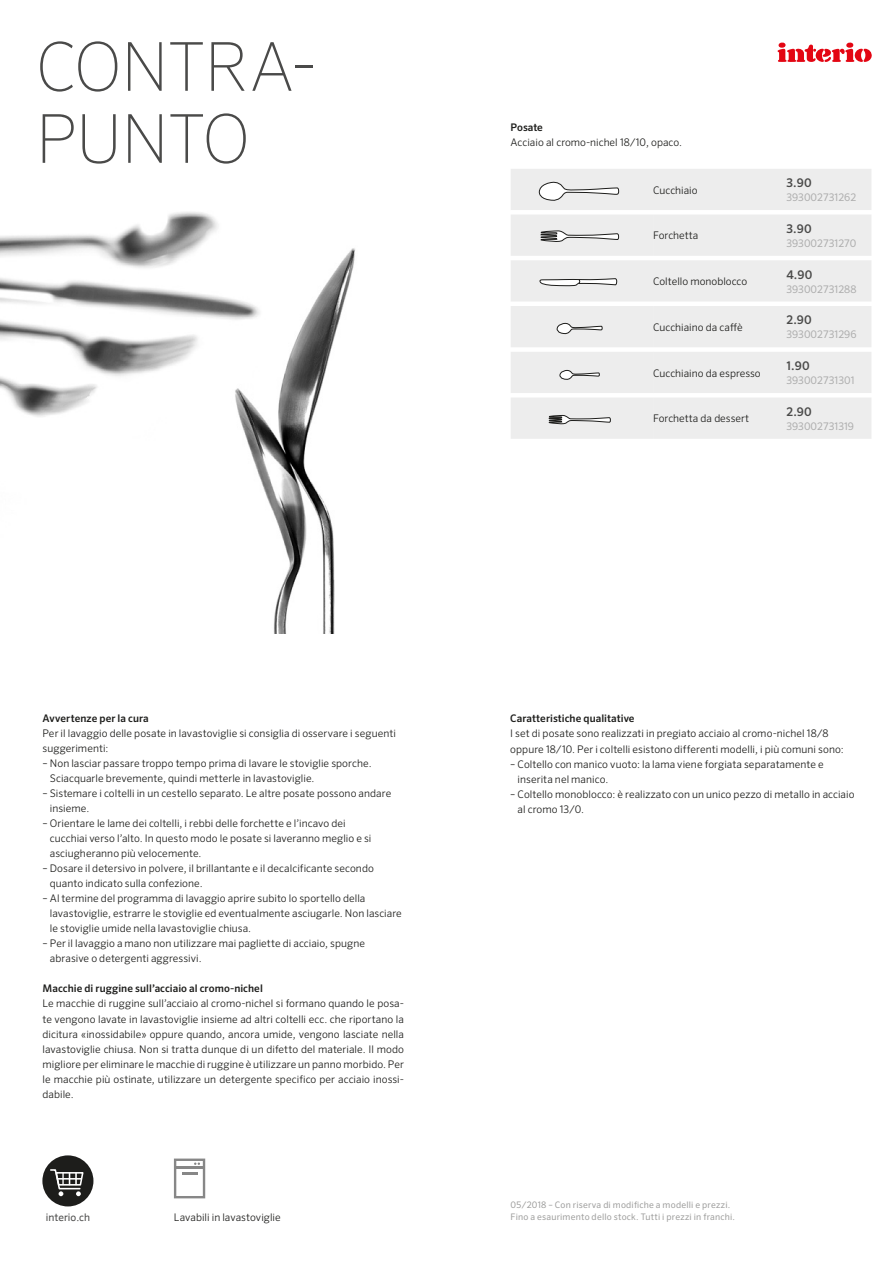
<style>
.page{position:relative;width:893px;height:1263px;background:#fff}
.page>*{position:absolute;margin:0;border:0;box-sizing:border-box;transform-origin:0 0}
.t1{font:100 67.5px/72px "Sero OT";letter-spacing:-.005em;color:#4a4a49}
.t2{font:500 12px "Sero OT";letter-spacing:.01em;color:#4a4a49}
.t3{font:300 10.5px/15px "Sero OT";letter-spacing:.005em;color:#1d1d1b}
.t4{font:500 10.5px "Sero OT";letter-spacing:.005em;color:#1d1d1b}
.t5{font:10.5px "Sero OT";color:#adadad}
.t6{font:10.5px "Sero Profor Interio";color:#4a4a49}
.t7{font:9px/12px "Sero OT";letter-spacing:.025em;color:#9d9d9c}
</style>
<div class="page">
<svg style="left:777px;top:42px;width:95px;height:20px"></svg>
<div style="left:42px;top:1155px;width:51px;height:51px;background:#1d1d1b;border-radius:50%"></div>
<svg style="left:50px;top:1169px;width:34px;height:27px"></svg>
<img style="left:0;top:212px;width:355px;height:422px">
<svg style="left:511px;top:169px;width:360px;height:270px;fill:#ededed"></svg>
<svg style="left:653px;top:215px;width:218px;height:224px;fill:#ededed"></svg>
<svg style="left:539px;top:181px;width:80px;height:25px"></svg>
<svg style="left:540px;top:219px;width:79px;height:23px"></svg>
<svg style="left:540px;top:278px;width:77px;height:8px"></svg>
<svg style="left:557px;top:323px;width:46px;height:21px"></svg>
<svg style="left:560px;top:370px;width:40px;height:10px"></svg>
<svg style="left:549px;top:403px;width:62px;height:21px"></svg>
<svg style="left:174px;top:1158px;width:31px;height:40px"></svg>
<h1 class="t1" style="left:36px;top:31px;width:283px">CONTRA-<br>PUNTO</h1>
<p class="t4" style="left:511px;top:121px;width:34px">Posate</p>
<p class="t3" style="left:511px;top:135px;width:173px">Acciaio al cromo-nichel 18/10, opaco.</p>
<p class="t3" style="left:653px;top:182px;width:46px">Cucchiaio</p>
<p class="t3" style="left:653px;top:228px;width:47px">Forchetta</p>
<p class="t3" style="left:653px;top:274px;width:96px">Coltello monoblocco</p>
<p class="t3" style="left:653px;top:319px;width:91px">Cucchiaino da caffè</p>
<p class="t3" style="left:653px;top:365px;width:109px">Cucchiaino da espresso</p>
<p class="t3" style="left:653px;top:411px;width:97px">Forchetta da dessert</p>
<p class="t2" style="left:786px;top:176px;width:27px">3.90</p>
<p class="t5" style="left:786px;top:191px;width:71px">393002731262</p>
<p class="t2" style="left:786px;top:221px;width:27px">3.90</p>
<p class="t5" style="left:786px;top:237px;width:72px">393002731270</p>
<p class="t2" style="left:786px;top:267px;width:27px">4.90</p>
<p class="t5" style="left:786px;top:283px;width:71px">393002731288</p>
<p class="t2" style="left:786px;top:313px;width:27px">2.90</p>
<p class="t5" style="left:786px;top:328px;width:72px">393002731296</p>
<p class="t2" style="left:786px;top:358px;width:25px">1.90</p>
<p class="t5" style="left:786px;top:374px;width:70px">393002731301</p>
<p class="t2" style="left:786px;top:404px;width:27px">2.90</p>
<p class="t5" style="left:786px;top:420px;width:69px">393002731319</p>
<p class="t4" style="left:43px;top:712px;width:108px">Avvertenze per la cura</p>
<p class="t3" style="left:43px;top:726px;width:355px">Per il lavaggio delle posate in lavastoviglie si consiglia di osservare i seguenti suggerimenti:</p>
<p class="t3" style="left:50px;top:756px;width:323px;text-indent:-7px">– Non lasciar passare troppo tempo prima di lavare le stoviglie sporche.<br>Sciacquarle brevemente, quindi metterle in lavastoviglie.</p>
<p class="t3" style="left:50px;top:786px;width:343px;text-indent:-7px">– Sistemare i coltelli in un cestello separato. Le altre posate possono andare insieme.</p>
<p class="t3" style="left:50px;top:816px;width:323px;text-indent:-7px">– Orientare le lame dei coltelli, i rebbi delle forchette e l’incavo dei cucchiai verso l’alto. In questo modo le posate si laveranno meglio e si asciugheranno più velocemente.</p>
<p class="t3" style="left:50px;top:861px;width:325px;text-indent:-7px">– Dosare il detersivo in polvere, il brillantante e il decalcificante secondo quanto indicato sulla confezione.</p>
<p class="t3" style="left:50px;top:891px;width:353px;text-indent:-7px">– Al termine del programma di lavaggio aprire subito lo sportello della lavastoviglie, estrarre le stoviglie ed eventualmente asciugarle. Non lasciare le stoviglie umide nella lavastoviglie chiusa.</p>
<p class="t3" style="left:50px;top:936px;width:317px;text-indent:-7px">– Per il lavaggio a mano non utilizzare mai pagliette di acciaio, spugne abrasive o detergenti aggressivi.</p>
<p class="t4" style="left:43px;top:982px;width:222px">Macchie di ruggine sull’acciaio al cromo-nichel</p>
<p class="t3" style="left:43px;top:996px;width:363px;text-align:justify">Le macchie di ruggine sull’acciaio al cromo-nichel si formano quando le posa&shy;te vengono lavate in lavastoviglie insieme ad altri coltelli ecc. che riportano la dicitura «inossidabile» oppure quando, ancora umide, vengono lasciate nella lavastoviglie chiusa. Non si tratta dunque di un difetto del materiale. Il modo migliore per eliminare le macchie di ruggine è utilizzare un panno morbido. Per le macchie più ostinate, utilizzare un detergente specifico per acciaio inossi&shy;dabile.</p>
<p class="t4" style="left:510px;top:712px;width:126px">Caratteristiche qualitative</p>
<p class="t3" style="left:510px;top:726px;width:335px">I set di posate sono realizzati in pregiato acciaio al cromo-nichel 18/8 oppure 18/10. Per i coltelli esistono differenti modelli, i più comuni sono:</p>
<p class="t3" style="left:518px;top:756px;width:308px;text-indent:-7px">– Coltello con manico vuoto: la lama viene forgiata separatamente e inserita nel manico.</p>
<p class="t3" style="left:518px;top:786px;width:338px;text-indent:-7px">– Coltello monoblocco: è realizzato con un unico pezzo di metallo in acciaio al cromo 13/0.</p>
<p class="t6" style="left:46px;top:1211px;width:46px">interio.ch</p>
<p class="t3" style="left:174px;top:1209px;width:108px">Lavabili in lavastoviglie</p>
<p class="t7" style="left:511px;top:1199px;width:226px">05/2018 – Con riserva di modifiche a modelli e prezzi.<br>Fino a esaurimento dello stock. Tutti i prezzi in franchi.</p>
</div>
